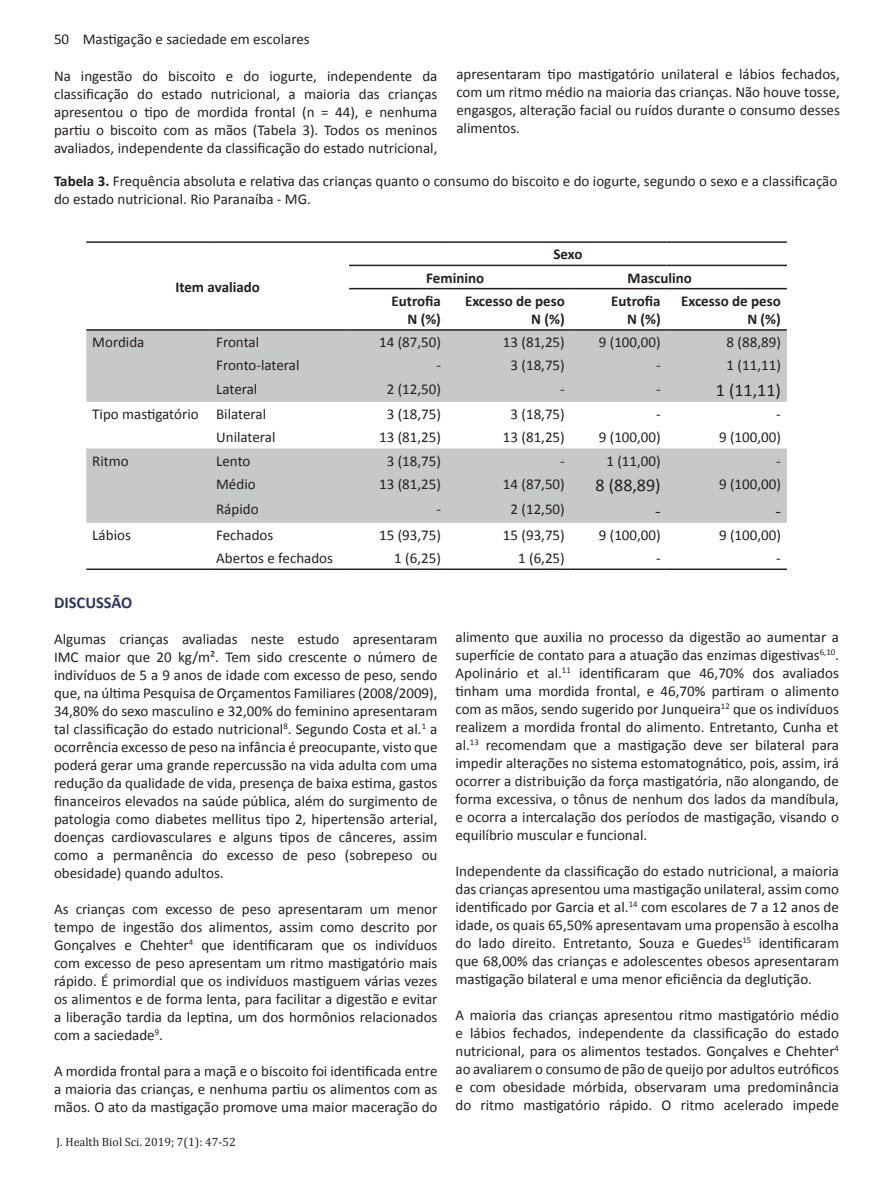
<style>
.page{position:relative;width:893px;height:1191px;background:#fff}
.page>*{position:absolute;margin:0;border:0;box-sizing:border-box;transform-origin:0 0}
.t1{font:18px "Calibri";color:#231f20}
.t2{font:700 16.5px "Calibri";color:#343465}
.t3{font:15px/18px "Calibri";color:#231f20;text-align:justify}
.t4{font:700 15px "Calibri";color:#231f20}
.t5{font:12px "Cambria";color:#231f20}
.s1{font-weight:700}
</style>
<div class="page">
<svg style="left:86px;top:331px;width:701px;height:192px;fill:#c7c8ca"></svg>
<hr style="left:86px;top:241px;width:124px;height:2px;background:#231f20">
<hr style="left:210px;top:241px;width:139px;height:2px;background:#231f20">
<hr style="left:86px;top:329px;width:124px;height:2px;background:#231f20">
<hr style="left:210px;top:329px;width:139px;height:2px;background:#231f20">
<hr style="left:349px;top:241px;width:98px;height:2px;background:#231f20">
<hr style="left:447px;top:241px;width:124px;height:2px;background:#231f20">
<hr style="left:571px;top:241px;width:96px;height:2px;background:#231f20">
<hr style="left:667px;top:241px;width:120px;height:2px;background:#231f20">
<hr style="left:349px;top:329px;width:98px;height:2px;background:#231f20">
<hr style="left:447px;top:329px;width:124px;height:2px;background:#231f20">
<hr style="left:571px;top:329px;width:96px;height:2px;background:#231f20">
<hr style="left:667px;top:329px;width:120px;height:2px;background:#231f20">
<hr style="left:86px;top:568px;width:124px;height:2px;background:#231f20">
<hr style="left:210px;top:568px;width:139px;height:2px;background:#231f20">
<hr style="left:349px;top:568px;width:98px;height:2px;background:#231f20">
<hr style="left:447px;top:568px;width:124px;height:2px;background:#231f20">
<hr style="left:571px;top:568px;width:96px;height:2px;background:#231f20">
<hr style="left:667px;top:568px;width:120px;height:2px;background:#231f20">
<hr style="left:349px;top:265px;width:98px;height:1px;background:#231f20">
<hr style="left:447px;top:265px;width:124px;height:1px;background:#231f20">
<hr style="left:571px;top:265px;width:96px;height:1px;background:#231f20">
<hr style="left:667px;top:265px;width:120px;height:1px;background:#231f20">
<hr style="left:349px;top:288px;width:98px;height:1px;background:#231f20">
<hr style="left:447px;top:288px;width:124px;height:1px;background:#231f20">
<hr style="left:571px;top:288px;width:96px;height:1px;background:#231f20">
<hr style="left:667px;top:288px;width:120px;height:1px;background:#231f20">
<p class="t3" style="left:54px;top:30px;width:257px">50 Mastigação e saciedade em escolares</p>
<p class="t3" style="left:54px;top:67px;width:385px">Na ingestão do biscoito e do iogurte, independente da classificação do estado nutricional, a maioria das crianças apresentou o tipo de mordida frontal (n = 44), e nenhuma partiu o biscoito com as mãos (Tabela 3). Todos os meninos avaliados, independente da classificação do estado nutricional,</p>
<p class="t3" style="left:456px;top:65px;width:385px">apresentaram tipo mastigatório unilateral e lábios fechados, com um ritmo médio na maioria das crianças. Não houve tosse, engasgos, alteração facial ou ruídos durante o consumo desses alimentos.</p>
<p class="t3" style="left:54px;top:172px;width:785px"><span class="s1">Tabela 3.</span> Frequência absoluta e relativa das crianças quanto o consumo do biscoito e do iogurte, segundo o sexo e a classificação do estado nutricional. Rio Paranaíba - MG.</p>
<p class="t4" style="left:175px;top:277px;width:86px">Item avaliado</p>
<p class="t4" style="left:553px;top:245px;width:31px">Sexo</p>
<p class="t4" style="left:426px;top:268px;width:59px">Feminino</p>
<p class="t4" style="left:628px;top:268px;width:66px">Masculino</p>
<p class="t4" style="left:391px;top:291px;width:51px">Eutrofia</p>
<p class="t4" style="left:407px;top:309px;width:35px">N (%)</p>
<p class="t4" style="left:611px;top:291px;width:51px">Eutrofia</p>
<p class="t4" style="left:627px;top:309px;width:35px">N (%)</p>
<p class="t4" style="left:465px;top:291px;width:101px">Excesso de peso</p>
<p class="t4" style="left:531px;top:309px;width:35px">N (%)</p>
<p class="t4" style="left:681px;top:291px;width:101px">Excesso de peso</p>
<p class="t4" style="left:747px;top:309px;width:35px">N (%)</p>
<p class="t3" style="left:92px;top:333px;width:54px">Mordida</p>
<p class="t3" style="left:216px;top:333px;width:44px">Frontal</p>
<p class="t3" style="left:379px;top:333px;width:63px">14 (87,50)</p>
<p class="t3" style="left:503px;top:333px;width:63px">13 (81,25)</p>
<p class="t3" style="left:599px;top:333px;width:63px">9 (100,00)</p>
<p class="t3" style="left:727px;top:333px;width:56px">8 (88,89)</p>
<p class="t3" style="left:216px;top:356px;width:85px">Fronto-lateral</p>
<p class="t3" style="left:436px;top:356px;width:6px">-</p>
<p class="t3" style="left:510px;top:356px;width:56px">3 (18,75)</p>
<p class="t3" style="left:656px;top:356px;width:6px">-</p>
<p class="t3" style="left:727px;top:356px;width:56px">1 (11,11)</p>
<p class="t3" style="left:216px;top:380px;width:43px">Lateral</p>
<p class="t3" style="left:387px;top:380px;width:56px">2 (12,50)</p>
<p class="t3" style="left:560px;top:380px;width:6px">-</p>
<p class="t3" style="left:656px;top:380px;width:6px">-</p>
<p class="t1" style="left:716px;top:378px;width:67px">1 (11,11)</p>
<p class="t3" style="left:92px;top:405px;width:108px">Tipo mastigatório</p>
<p class="t3" style="left:216px;top:405px;width:51px">Bilateral</p>
<p class="t3" style="left:387px;top:405px;width:56px">3 (18,75)</p>
<p class="t3" style="left:510px;top:405px;width:56px">3 (18,75)</p>
<p class="t3" style="left:656px;top:405px;width:6px">-</p>
<p class="t3" style="left:776px;top:405px;width:6px">-</p>
<p class="t3" style="left:216px;top:428px;width:61px">Unilateral</p>
<p class="t3" style="left:379px;top:428px;width:63px">13 (81,25)</p>
<p class="t3" style="left:503px;top:428px;width:63px">13 (81,25)</p>
<p class="t3" style="left:599px;top:428px;width:63px">9 (100,00)</p>
<p class="t3" style="left:719px;top:428px;width:63px">9 (100,00)</p>
<p class="t3" style="left:92px;top:452px;width:38px">Ritmo</p>
<p class="t3" style="left:216px;top:452px;width:36px">Lento</p>
<p class="t3" style="left:387px;top:452px;width:56px">3 (18,75)</p>
<p class="t3" style="left:560px;top:452px;width:6px">-</p>
<p class="t3" style="left:606px;top:452px;width:56px">1 (11,00)</p>
<p class="t3" style="left:776px;top:452px;width:6px">-</p>
<p class="t3" style="left:216px;top:475px;width:41px">Médio</p>
<p class="t3" style="left:379px;top:475px;width:63px">13 (81,25)</p>
<p class="t3" style="left:503px;top:475px;width:63px">14 (87,50)</p>
<p class="t1" style="left:596px;top:474px;width:67px">8 (88,89)</p>
<p class="t3" style="left:719px;top:475px;width:63px">9 (100,00)</p>
<p class="t3" style="left:216px;top:500px;width:44px">Rápido</p>
<p class="t3" style="left:436px;top:500px;width:6px">-</p>
<p class="t3" style="left:510px;top:500px;width:56px">2 (12,50)</p>
<p class="t1" style="left:655px;top:499px;width:7px">-</p>
<p class="t1" style="left:775px;top:499px;width:7px">-</p>
<p class="t3" style="left:92px;top:526px;width:40px">Lábios</p>
<p class="t3" style="left:216px;top:526px;width:59px">Fechados</p>
<p class="t3" style="left:379px;top:526px;width:63px">15 (93,75)</p>
<p class="t3" style="left:503px;top:526px;width:63px">15 (93,75)</p>
<p class="t3" style="left:599px;top:526px;width:63px">9 (100,00)</p>
<p class="t3" style="left:719px;top:526px;width:63px">9 (100,00)</p>
<p class="t3" style="left:216px;top:549px;width:118px">Abertos e fechados</p>
<p class="t3" style="left:394px;top:549px;width:48px">1 (6,25)</p>
<p class="t3" style="left:518px;top:549px;width:48px">1 (6,25)</p>
<p class="t3" style="left:656px;top:549px;width:6px">-</p>
<p class="t3" style="left:776px;top:549px;width:6px">-</p>
<p class="t2" style="left:54px;top:592px;width:80px">DISCUSSÃO</p>
<p class="t3" style="left:54px;top:630px;width:385px">Algumas crianças avaliadas neste estudo apresentaram IMC maior que 20 kg/m². Tem sido crescente o número de indivíduos de 5 a 9 anos de idade com excesso de peso, sendo que, na última Pesquisa de Orçamentos Familiares (2008/2009), 34,80% do sexo masculino e 32,00% do feminino apresentaram tal classificação do estado nutricional<sup>8</sup>. Segundo Costa et al.<sup>1</sup> a ocorrência excesso de peso na infância é preocupante, visto que poderá gerar uma grande repercussão na vida adulta com uma redução da qualidade de vida, presença de baixa estima, gastos financeiros elevados na saúde pública, além do surgimento de patologia como diabetes mellitus tipo 2, hipertensão arterial, doenças cardiovasculares e alguns tipos de cânceres, assim como a permanência do excesso de peso (sobrepeso ou obesidade) quando adultos.</p>
<p class="t3" style="left:54px;top:900px;width:385px">As crianças com excesso de peso apresentaram um menor tempo de ingestão dos alimentos, assim como descrito por Gonçalves e Chehter<sup>4</sup> que identificaram que os indivíduos com excesso de peso apresentam um ritmo mastigatório mais rápido. É primordial que os indivíduos mastiguem várias vezes os alimentos e de forma lenta, para facilitar a digestão e evitar a liberação tardia da leptina, um dos hormônios relacionados com a saciedade<sup>9</sup>.</p>
<p class="t3" style="left:54px;top:1062px;width:385px">A mordida frontal para a maçã e o biscoito foi identificada entre a maioria das crianças, e nenhuma partiu os alimentos com as mãos. O ato da mastigação promove uma maior maceração do</p>
<p class="t3" style="left:455px;top:628px;width:385px">alimento que auxilia no processo da digestão ao aumentar a superfície de contato para a atuação das enzimas digestivas<sup>6,10</sup>.<br>Apolinário et al.<sup>11</sup> identificaram que 46,70% dos avaliados tinham uma mordida frontal, e 46,70% partiram o alimento com as mãos, sendo sugerido por Junqueira<sup>12</sup> que os indivíduos realizem a mordida frontal do alimento. Entretanto, Cunha et al.<sup>13</sup> recomendam que a mastigação deve ser bilateral para impedir alterações no sistema estomatognático, pois, assim, irá ocorrer a distribuição da força mastigatória, não alongando, de forma excessiva, o tônus de nenhum dos lados da mandíbula, e ocorra a intercalação dos períodos de mastigação, visando o equilíbrio muscular e funcional.</p>
<p class="t3" style="left:455px;top:862px;width:385px">Independente da classificação do estado nutricional, a maioria das crianças apresentou uma mastigação unilateral, assim como identificado por Garcia et al.<sup>14</sup> com escolares de 7 a 12 anos de idade, os quais 65,50% apresentavam uma propensão à escolha do lado direito. Entretanto, Souza e Guedes<sup>15</sup> identificaram que 68,00% das crianças e adolescentes obesos apresentaram mastigação bilateral e uma menor eficiência da deglutição.</p>
<p class="t3" style="left:455px;top:1006px;width:385px">A maioria das crianças apresentou ritmo mastigatório médio e lábios fechados, independente da classificação do estado nutricional, para os alimentos testados. Gonçalves e Chehter<sup>4 </sup>ao avaliarem o consumo de pão de queijo por adultos eutróficos e com obesidade mórbida, observaram uma predominância do ritmo mastigatório rápido. O ritmo acelerado impede</p>
<p class="t5" style="left:57px;top:1135px;width:181px">J. Health Biol Sci. 2019; 7(1): 47-52</p>
</div>
